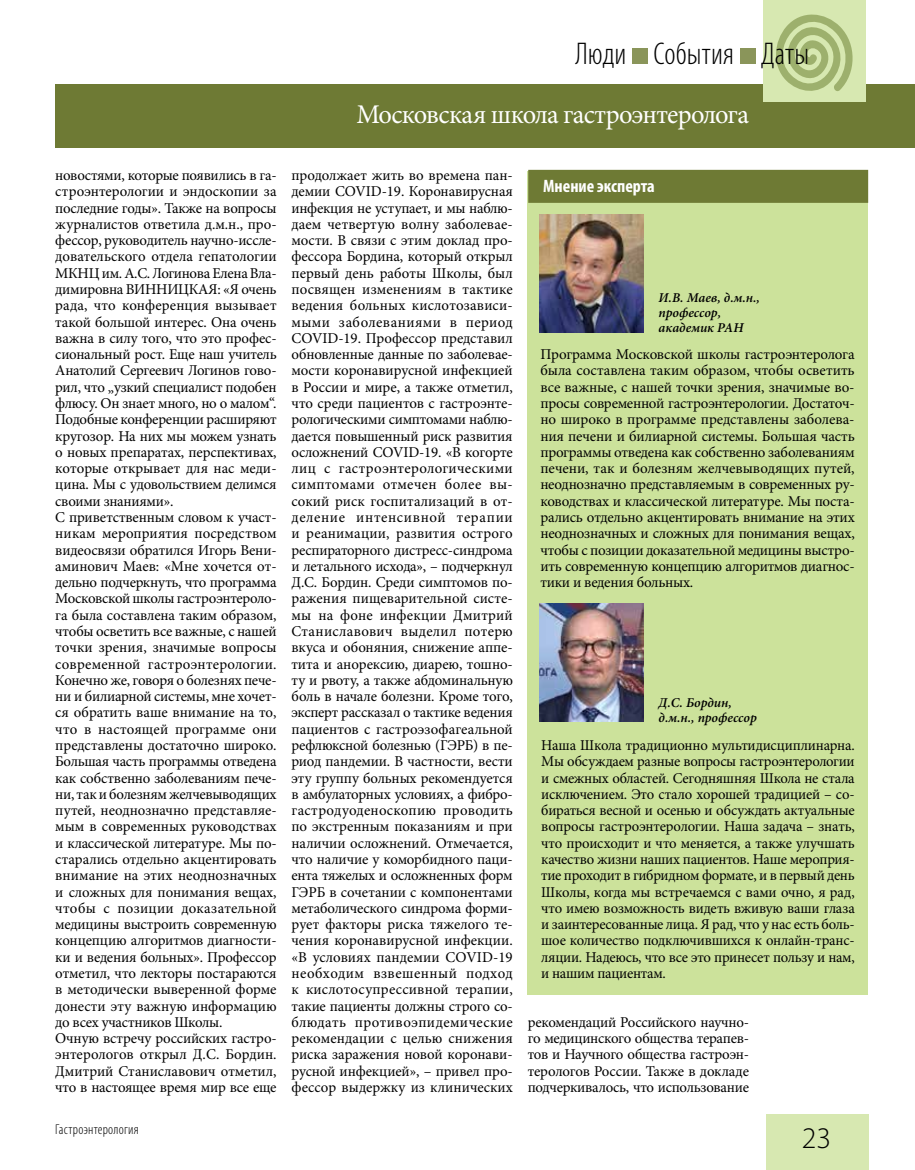
<style>
.page{position:relative;width:915px;height:1170px;background:#fff}
.page>*{position:absolute;margin:0;border:0;box-sizing:border-box;transform-origin:0 0}
.t1{font:300 condensed 31.5px "Myriad Pro";letter-spacing:.005em;color:#000}
.t2{font:300 30px "Myriad Pro";color:#000}
.t3{font:27px "Minion Pro";letter-spacing:-.025em;color:#fff}
.t4{font:700 condensed 18px "Myriad Pro";color:#fff}
.t5{font:15px/16.4px "Minion Pro";letter-spacing:-.01em;color:#000;text-align:justify}
.t6{font:300 condensed 14.25px "Myriad Pro";letter-spacing:.015em;color:#000}
.t7{font:italic 600 13.5px/15px "Minion Pro";color:#000}
</style>
<div class="page">
<div style="left:765px;top:1113px;width:102px;height:56px;background:#d7e8b1"></div>
<div style="left:55px;top:84px;width:859px;height:63px;background:#6e7a34"></div>
<div style="left:763px;top:0;width:102px;height:102px;background:#d7e8b1"></div>
<svg style="left:776px;top:14px;width:77px;height:77px"></svg>
<div style="left:631px;top:48px;width:16px;height:16px;background:#8a955a"></div>
<div style="left:739px;top:48px;width:16px;height:16px;background:#8a955a"></div>
<div style="left:527px;top:171px;width:340px;height:823px;background:#cce29b"></div>
<img style="left:539px;top:214px;width:104px;height:118px">
<div style="left:528px;top:170px;width:339px;height:33px;background:#6e7a34"></div>
<img style="left:539px;top:603px;width:104px;height:118px">
<h1 class="t1" style="left:575px;top:35px;width:235px">Люди События Даты</h1>
<h3 class="t3" style="left:356px;top:96px;width:394px">Московская школа гастроэнтеролога</h3>
<p class="t5" style="left:55px;top:167px;width:223px;text-align:left">новостями, которые появились в га&shy;строэнтерологии и эндоскопии за последние годы». Также на вопросы журналистов ответила д.м.н., про&shy;фессор, руководитель научно-иссле&shy;довательского отдела гепатологии МКНЦ им. А.С. Логинова Елена Вла&shy;димировна ВИННИЦКАЯ: «Я очень рада, что конференция вызывает такой большой интерес. Она очень важна в силу того, что это профес&shy;сиональный рост. Еще наш учитель Анатолий Сергеевич Логинов гово&shy;рил, что „узкий специалист подобен флюсу. Он знает много, но о малом“.<br>Подобные конференции расширяют кругозор. На них мы можем узнать о новых препаратах, перспективах, которые открывает для нас меди&shy;цина. Мы с удовольствием делимся своими знаниями».<br>С приветственным словом к участ&shy;никам мероприятия посредством видеосвязи обратился Игорь Вени&shy;аминович Маев: «Мне хочется от&shy;дельно подчеркнуть, что программа Московской школы гастроэнтероло&shy;га была составлена таким образом, чтобы осветить все важные, с нашей точки зрения, значимые вопросы современной гастроэнтерологии.<br>Конечно же, говоря о болезнях пече&shy;ни и билиарной системы, мне хочет&shy;ся обратить ваше внимание на то, что в настоящей программе они представлены достаточно широко.<br>Большая часть программы отведена как собственно заболеваниям пече&shy;ни, так и болезням желчевыводящих путей, неоднозначно представляе&shy;мым в современных руководствах и классической литературе. Мы по&shy;старались отдельно акцентировать внимание на этих неоднозначных и сложных для понимания вещах, чтобы с позиции доказательной медицины выстроить современную концепцию алгоритмов диагности&shy;ки и ведения больных». Профессор отметил, что лекторы постараются в методически выверенной форме донести эту важную информацию до всех участников Школы.<br>Очную встречу российских гастро&shy;энтерологов открыл Д.С. Бордин.<br>Дмитрий Станиславович отметил, что в настоящее время мир все еще</p>
<p class="t5" style="left:291px;top:167px;width:223px">продолжает жить во времена пан&shy;демии COVID-19. Коронавирусная инфекция не уступает, и мы наблю&shy;даем четвертую волну заболевае&shy;мости. В связи с этим доклад про&shy;фессора Бордина, который открыл первый день работы Школы, был посвящен изменениям в тактике ведения больных кислотозависи&shy;мыми заболеваниями в период COVID-19. Профессор представил обновленные данные по заболевае&shy;мости коронавирусной инфекцией в России и мире, а также отметил, что среди пациентов с гастроэнте&shy;рологическими симптомами наблю&shy;дается повышенный риск развития осложнений COVID-19. «В когорте лиц с гастроэнтерологическими симптомами отмечен более вы&shy;сокий риск госпитализаций в от&shy;деление интенсивной терапии и реанимации, развития острого респираторного дистресс-синдрома и летального исхода», – подчеркнул Д.С. Бордин. Среди симптомов по&shy;ражения пищеварительной систе&shy;мы на фоне инфекции Дмитрий Станиславович выделил потерю вкуса и обоняния, снижение аппе&shy;тита и анорексию, диарею, тошно&shy;ту и рвоту, а также абдоминальную боль в начале болезни. Кроме того, эксперт рассказал о тактике ведения пациентов с гастроэзофагеальной рефлюксной болезнью (ГЭРБ) в пе&shy;риод пандемии. В частности, вести эту группу больных рекомендуется в амбулаторных условиях, а фибро&shy;гастродуоденоскопию проводить по экстренным показаниям и при наличии осложнений. Отмечается, что наличие у коморбидного паци&shy;ента тяжелых и осложненных форм ГЭРБ в сочетании с компонентами метаболического синдрома форми&shy;рует факторы риска тяжелого те&shy;чения коронавирусной инфекции. «В условиях пандемии COVID-19 необходим взвешенный подход к кислотосупрессивной терапии, такие пациенты должны строго со&shy;блюдать противоэпидемические рекомендации с целью снижения риска заражения новой коронави&shy;русной инфекцией», – привел про&shy;фессор выдержку из клинических</p>
<p class="t6" style="left:55px;top:1120px;width:85px">Гастроэнтерология</p>
<p class="t4" style="left:543px;top:174px;width:113px">Мнение эксперта</p>
<p class="t7" style="left:658px;top:290px;width:103px">И.В. Маев, д.м.н., профессор, академик РАН</p>
<p class="t5" style="left:540px;top:346px;width:316px">Программа Московской школы гастроэнтеролога была составлена таким образом, чтобы осветить все важные, с нашей точки зрения, значимые во&shy;просы современной гастроэнтерологии. Достаточ&shy;но широко в программе представлены заболева&shy;ния печени и билиарной системы. Большая часть программы отведена как собственно заболеваниям печени, так и болезням желчевыводящих путей, неоднозначно представляемым в современных ру&shy;ководствах и классической литературе. Мы поста&shy;рались отдельно акцентировать внимание на этих неоднозначных и сложных для понимания вещах, чтобы с позиции доказательной медицины выстро&shy;ить современную концепцию алгоритмов диагнос&shy;тики и ведения больных.</p>
<p class="t7" style="left:658px;top:694px;width:100px">Д.С. Бордин, д.м.н., профессор</p>
<p class="t5" style="left:541px;top:737px;width:315px">Наша Школа традиционно мультидисциплинарна.<br>Мы обсуждаем разные вопросы гастроэнтерологии и смежных областей. Сегодняшняя Школа не стала исключением. Это стало хорошей традицией – со&shy;бираться весной и осенью и обсуждать актуальные вопросы гастроэнтерологии. Наша задача – знать, что происходит и что меняется, а также улучшать качество жизни наших пациентов. Наше мероприя&shy;тие проходит в гибридном формате, и в первый день Школы, когда мы встречаемся с вами очно, я рад, что имею возможность видеть вживую ваши глаза и заинтересованные лица. Я рад, что у нас есть боль&shy;шое количество подключившихся к онлайн-транс&shy;ляции. Надеюсь, что все это принесет пользу и нам, и нашим пациентам.</p>
<p class="t5" style="left:527px;top:1013px;width:223px">рекомендаций Российского научно&shy;го медицинского общества терапев&shy;тов и Научного общества гастроэн&shy;терологов России. Также в докладе подчеркивалось, что использование</p>
<h2 class="t2" style="left:801px;top:1119px;width:31px">23</h2>
</div>
